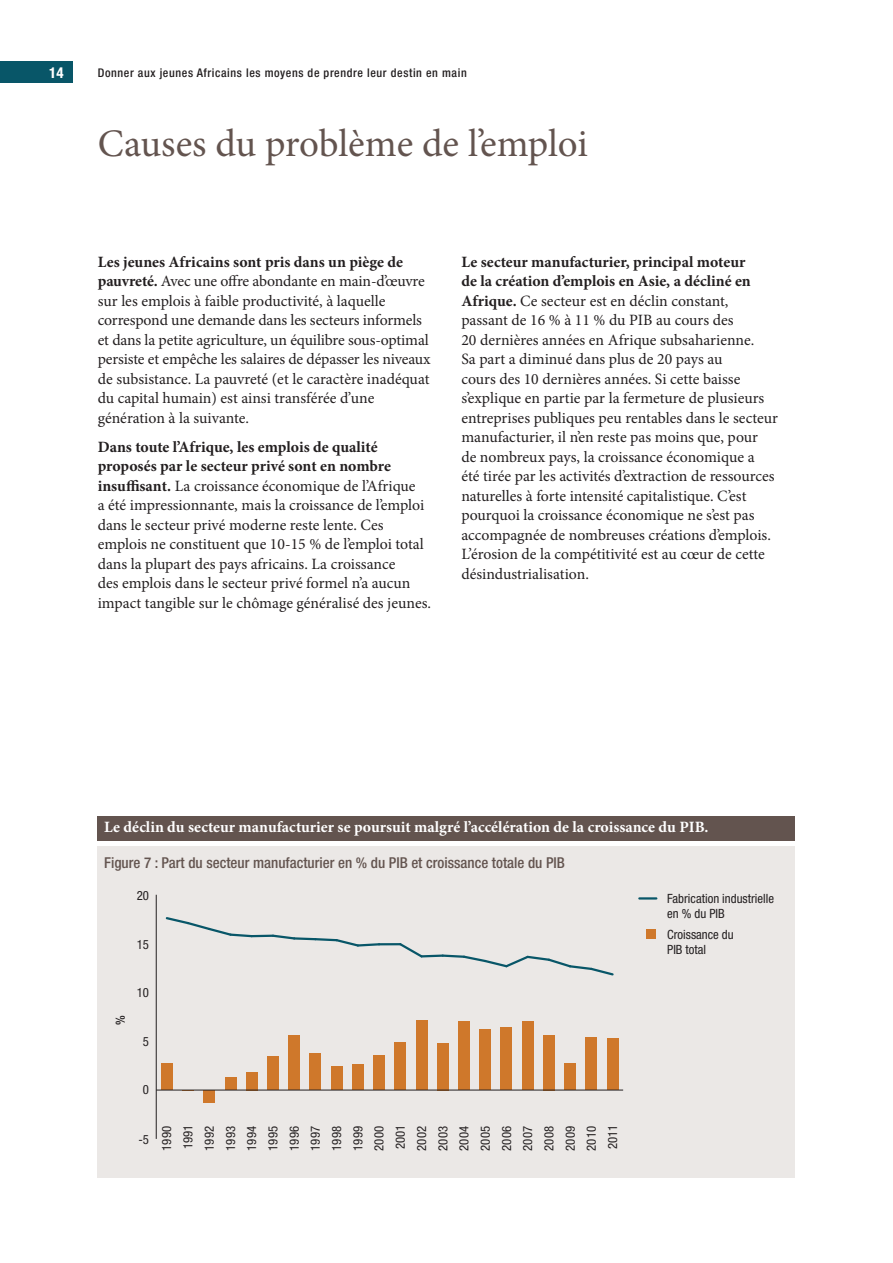
<style>
.page{position:relative;width:893px;height:1263px;background:#fff}
.page>*{position:absolute;margin:0;border:0;box-sizing:border-box;transform-origin:0 0}
.t1{font:39px "Minion Pro";color:#63544f}
.t2{font:15.75px/19.5px "Minion Pro";color:#231f20}
.t3{font:700 15.75px "Minion Pro";color:#fff}
.t4{font:500 condensed 15px "Helvetica Neue LT Pro";color:#63544f}
.t5{font:700 condensed 15px "Helvetica Neue LT Pro";color:#fff}
.t6{font:condensed 12.75px/21.3px "Helvetica Neue LT Pro";color:#231f20}
.t7{font:500 condensed 12.75px "Helvetica Neue LT Pro";color:#231f20}
.t8{font:500 condensed 12px "Helvetica Neue LT Pro";letter-spacing:.05em;color:#231f20}
.s1{font-weight:700}
</style>
<div class="page">
<div style="left:0;top:62px;width:72px;height:21px;background:#085668"></div>
<div style="left:98px;top:846px;width:697px;height:332px;background:#ebe8e6"></div>
<hr style="left:156px;top:895px;width:1px;height:244px;background:#231f20">
<svg style="left:165px;top:917px;width:89px;height:21px"></svg>
<hr style="left:252px;top:935px;width:21px;height:2px;background:#085668">
<svg style="left:270px;top:934px;width:111px;height:13px"></svg>
<hr style="left:379px;top:943px;width:21px;height:2px;background:#085668">
<svg style="left:397px;top:943px;width:217px;height:33px"></svg>
<hr style="left:639px;top:897px;width:17px;height:3px;background:#085668">
<div style="left:646px;top:929px;width:10px;height:10px;background:#cf782b"></div>
<div style="left:161px;top:1064px;width:12px;height:26px;background:#cf782b"></div>
<div style="left:203px;top:1090px;width:12px;height:12px;background:#cf782b"></div>
<div style="left:225px;top:1077px;width:11px;height:13px;background:#cf782b"></div>
<div style="left:246px;top:1072px;width:12px;height:18px;background:#cf782b"></div>
<div style="left:267px;top:1056px;width:12px;height:34px;background:#cf782b"></div>
<div style="left:288px;top:1036px;width:12px;height:54px;background:#cf782b"></div>
<div style="left:309px;top:1054px;width:12px;height:36px;background:#cf782b"></div>
<div style="left:331px;top:1067px;width:12px;height:23px;background:#cf782b"></div>
<div style="left:352px;top:1064px;width:12px;height:26px;background:#cf782b"></div>
<div style="left:373px;top:1055px;width:12px;height:35px;background:#cf782b"></div>
<div style="left:394px;top:1042px;width:12px;height:48px;background:#cf782b"></div>
<div style="left:416px;top:1020px;width:11px;height:70px;background:#cf782b"></div>
<div style="left:437px;top:1043px;width:12px;height:47px;background:#cf782b"></div>
<div style="left:458px;top:1022px;width:12px;height:68px;background:#cf782b"></div>
<div style="left:479px;top:1030px;width:12px;height:60px;background:#cf782b"></div>
<div style="left:500px;top:1028px;width:12px;height:62px;background:#cf782b"></div>
<div style="left:522px;top:1022px;width:12px;height:68px;background:#cf782b"></div>
<div style="left:543px;top:1035px;width:12px;height:55px;background:#cf782b"></div>
<div style="left:564px;top:1064px;width:12px;height:26px;background:#cf782b"></div>
<div style="left:585px;top:1037px;width:12px;height:53px;background:#cf782b"></div>
<div style="left:606px;top:1039px;width:12px;height:51px;background:#cf782b"></div>
<hr style="left:156px;top:1090px;width:467px;height:1px;background:#231f20">
<div style="left:98px;top:816px;width:697px;height:25px;background:#63544f"></div>
<p class="t5" style="left:49px;top:64px;width:16px">14</p>
<p class="t8" style="left:98px;top:68px;width:370px">Donner aux jeunes Africains les moyens de prendre leur destin en main</p>
<h1 class="t1" style="left:98px;top:128px;width:491px">Causes du problème de l’emploi</h1>
<p class="t2" style="left:98px;top:253px;width:334px"><span class="s1">Les jeunes Africains sont pris dans un piège de pauvreté.</span> Avec une offre abondante en main-d’œuvre sur les emplois à faible productivité, à laquelle correspond une demande dans les secteurs informels et dans la petite agriculture, un équilibre sous-optimal persiste et empêche les salaires de dépasser les niveaux de subsistance. La pauvreté (et le caractère inadéquat du capital humain) est ainsi transférée d’une génération à la suivante.</p>
<p class="t2" style="left:98px;top:438px;width:335px"><span class="s1">Dans toute l’Afrique, les emplois de qualité proposés par le secteur privé sont en nombre insuffisant.</span> La croissance économique de l’Afrique<br>a été impressionnante, mais la croissance de l’emploi dans le secteur privé moderne reste lente. Ces emplois ne constituent que 10-15 % de l’emploi total dans la plupart des pays africains. La croissance<br>des emplois dans le secteur privé formel n’a aucun impact tangible sur le chômage généralisé des jeunes.</p>
<p class="t2" style="left:461px;top:253px;width:318px"><span class="s1">Le secteur manufacturier, principal moteur<br>de la création d’emplois en Asie, a décliné en Afrique.</span> Ce secteur est en déclin constant, passant de 16 % à 11 % du PIB au cours des<br>20 dernières années en Afrique subsaharienne.<br>Sa part a diminué dans plus de 20 pays au<br>cours des 10 dernières années. Si cette baisse s’explique en partie par la fermeture de plusieurs entreprises publiques peu rentables dans le secteur manufacturier, il n’en reste pas moins que, pour<br>de nombreux pays, la croissance économique a<br>été tirée par les activités d’extraction de ressources naturelles à forte intensité capitalistique. C’est pourquoi la croissance économique ne s’est pas accompagnée de nombreuses créations d’emplois.<br>L’érosion de la compétitivité est au cœur de cette désindustrialisation.</p>
<p class="t3" style="left:104px;top:821px;width:606px">Le déclin du secteur manufacturier se poursuit malgré l’accélération de la croissance du PIB.</p>
<p class="t4" style="left:104px;top:857px;width:462px">Figure 7 : Part du secteur manufacturier en % du PIB et croissance totale du PIB</p>
<p class="t6" style="left:137px;top:886px;width:14px">20</p>
<p class="t6" style="left:137px;top:934px;width:14px">15</p>
<p class="t7" style="left:116px;top:1025px;width:11px;rotate:-90deg">%</p>
<p class="t6" style="left:137px;top:983px;width:14px">10</p>
<p class="t6" style="left:143px;top:1032px;width:8px">5</p>
<p class="t6" style="left:143px;top:1080px;width:8px">0</p>
<p class="t6" style="left:138px;top:1130px;width:12px">-5</p>
<p class="t6" style="left:157px;top:1151px;width:27px;text-align:justify;rotate:-90deg">1990<br>1991<br>1992<br>1993<br>1994<br>1995<br>1996<br>1997<br>1998<br>1999<br>2000<br>2001<br>2002<br>2003<br>2004<br>2005<br>2006<br>2007<br>2008<br>2009<br>2010<br>2011</p>
<p class="t6" style="left:667px;top:892px;width:108px;line-height:15px">Fabrication industrielle en % du PIB</p>
<p class="t6" style="left:667px;top:928px;width:68px;line-height:15px">Croissance du<br>PIB total</p>
</div>
